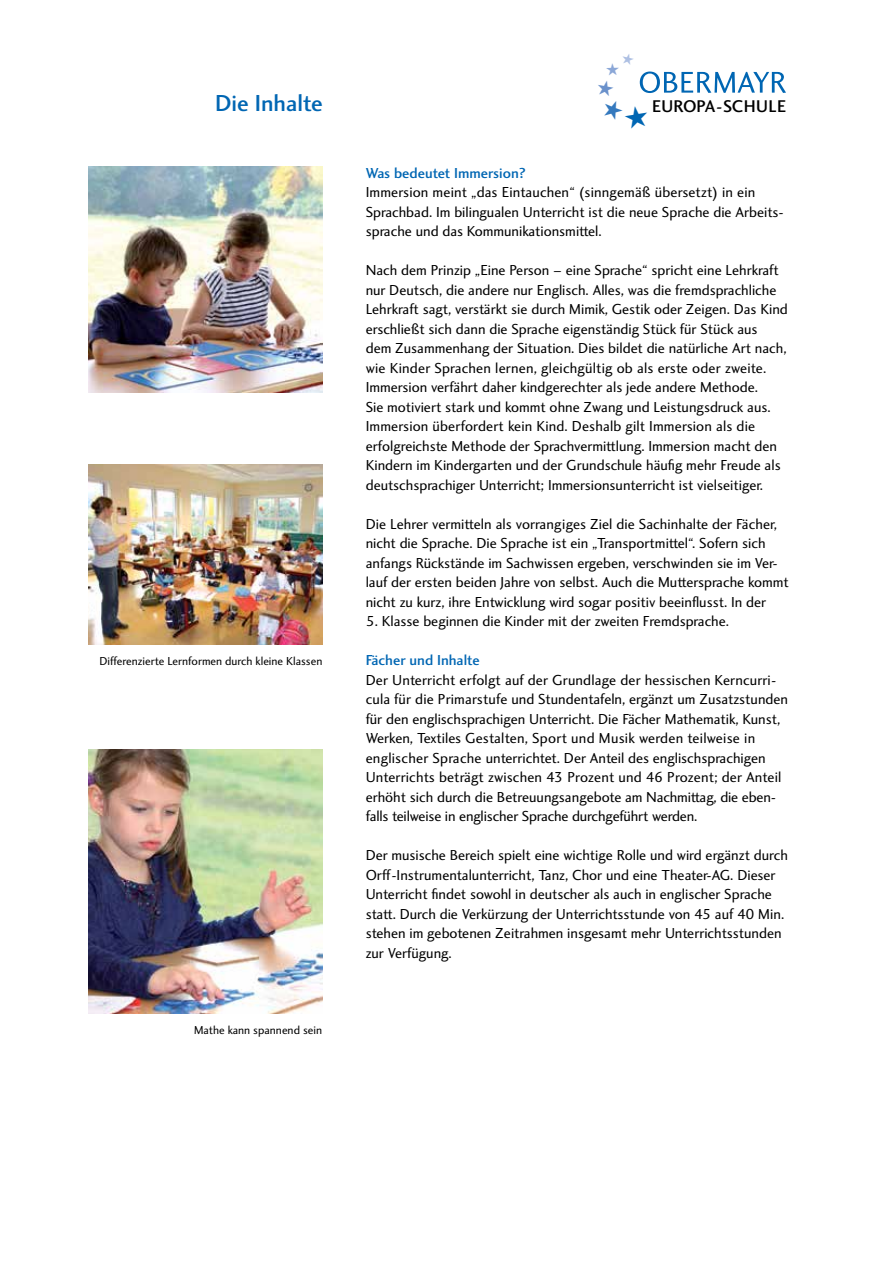
<style>
.page{position:relative;width:893px;height:1263px;background:#fff}
.page>*{position:absolute;margin:0;border:0;box-sizing:border-box;transform-origin:0 0}
.t1{font:500 24px "Charlotte Sans";color:#0066b3}
.t2{font:500 17.55px "Charlotte Sans";letter-spacing:.015em;color:#000}
.t3{font:15px/19.5px "Charlotte Sans";color:#000}
.t4{font:500 15px "Charlotte Sans";color:#0066b3}
.t5{font:12px "Charlotte Sans";color:#000}
</style>
<div class="page">
<img style="left:88px;top:167px;width:234px;height:226px">
<img style="left:88px;top:749px;width:234px;height:264px">
<img style="left:88px;top:465px;width:234px;height:180px">
<svg style="left:639px;top:71px;width:147px;height:22px"></svg>
<h1 class="t1" style="left:215px;top:90px;width:109px">Die Inhalte</h1>
<p class="t2" style="left:652px;top:96px;width:136px">EuroPA-SCHULE</p>
<p class="t5" style="left:99px;top:654px;width:224px">Differenzierte Lernformen durch kleine Klassen</p>
<p class="t5" style="left:194px;top:1023px;width:130px">Mathe kann spannend sein</p>
<p class="t4" style="left:366px;top:164px;width:162px">Was bedeutet Immersion?</p>
<p class="t3" style="left:366px;top:183px;width:420px">Immersion meint „das Eintauchen“ (sinngemäß übersetzt) in ein<br>Sprachbad. Im bilingualen Unterricht ist die neue Sprache die Arbeits&shy;sprache und das Kommunikationsmittel.</p>
<p class="t3" style="left:366px;top:261px;width:424px">Nach dem Prinzip „Eine Person – eine Sprache“ spricht eine Lehrkraft nur Deutsch, die andere nur Englisch. Alles, was die fremdsprachliche Lehrkraft sagt, verstärkt sie durch Mimik, Gestik oder Zeigen. Das Kind erschließt sich dann die Sprache eigenständig Stück für Stück aus<br>dem Zusammenhang der Situation. Dies bildet die natürliche Art nach, wie Kinder Sprachen lernen, gleichgültig ob als erste oder zweite.<br>Immersion verfährt daher kindgerechter als jede andere Methode.<br>Sie motiviert stark und kommt ohne Zwang und Leistungsdruck aus.<br>Immersion überfordert kein Kind. Deshalb gilt Immersion als die erfolgreichste Methode der Sprachvermittlung. Immersion macht den Kindern im Kindergarten und der Grundschule häufig mehr Freude als deutschsprachiger Unterricht; Immersionsunterricht ist vielseitiger.</p>
<p class="t3" style="left:366px;top:514px;width:425px">Die Lehrer vermitteln als vorrangiges Ziel die Sachinhalte der Fächer, nicht die Sprache. Die Sprache ist ein „Transportmittel“. Sofern sich anfangs Rückstände im Sachwissen ergeben, verschwinden sie im Ver&shy;lauf der ersten beiden Jahre von selbst. Auch die Muttersprache kommt nicht zu kurz, ihre Entwicklung wird sogar positiv beeinflusst. In der</p>
<p class="t3" style="left:366px;top:612px;width:365px">5. Klasse beginnen die Kinder mit der zweiten Fremdsprache.</p>
<p class="t4" style="left:366px;top:652px;width:115px">Fächer und Inhalte</p>
<p class="t3" style="left:366px;top:670px;width:424px">Der Unterricht erfolgt auf der Grundlage der hessischen Kerncurri&shy;cula für die Primarstufe und Stundentafeln, ergänzt um Zusatzstunden für den englischsprachigen Unterricht. Die Fächer Mathematik, Kunst, Werken, Textiles Gestalten, Sport und Musik werden teilweise in englischer Sprache unterrichtet. Der Anteil des englischsprachigen Unterrichts beträgt zwischen 43 Prozent und 46 Prozent; der Anteil erhöht sich durch die Betreuungsangebote am Nachmittag, die eben&shy;falls teilweise in englischer Sprache durchgeführt werden.</p>
<p class="t3" style="left:366px;top:846px;width:424px">Der musische Bereich spielt eine wichtige Rolle und wird ergänzt durch Orff-Instrumentalunterricht, Tanz, Chor und eine Theater-AG. Dieser Unterricht findet sowohl in deutscher als auch in englischer Sprache statt. Durch die Verkürzung der Unterrichtsstunde von 45 auf 40 Min. stehen im gebotenen Zeitrahmen insgesamt mehr Unterrichtsstunden zur Verfügung.</p>
</div>
